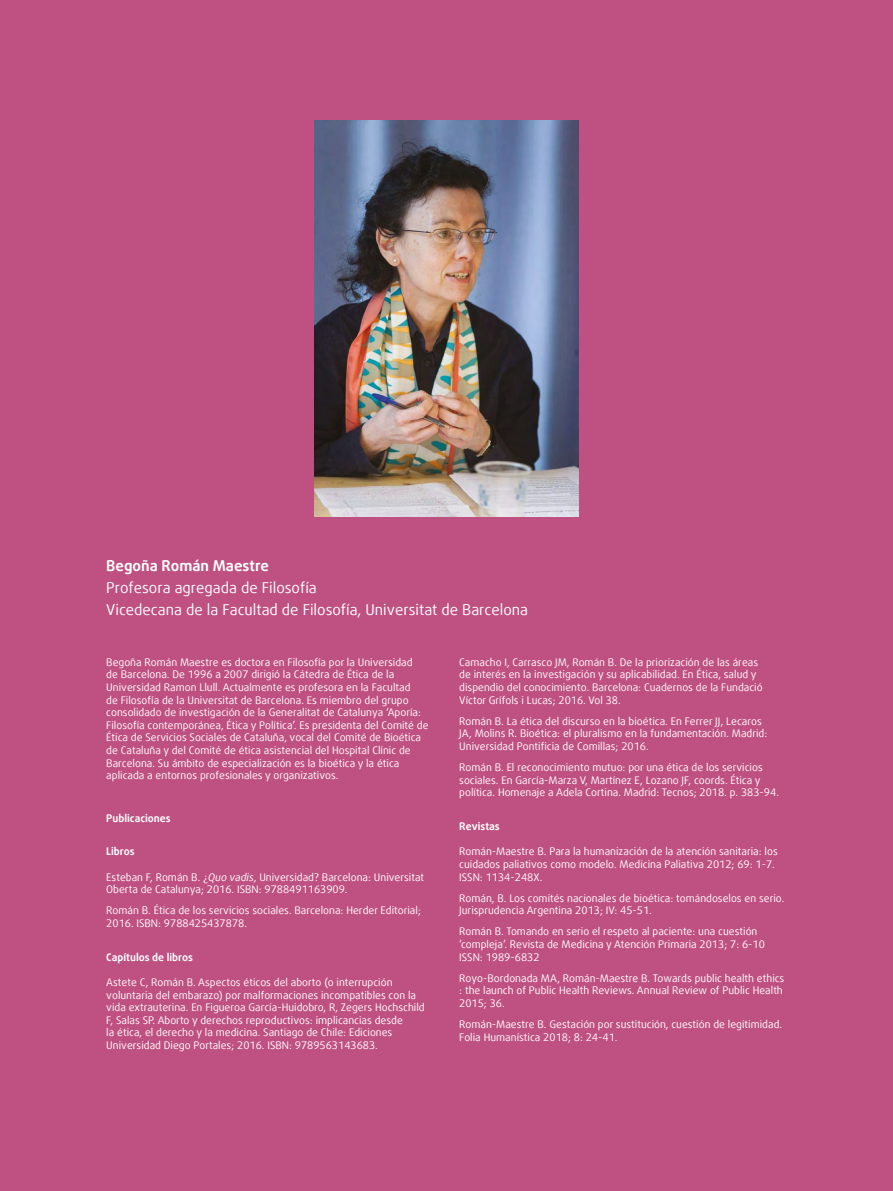
<style>
.page{position:relative;width:893px;height:1191px;background:#bf5082}
.page>*{position:absolute;margin:0;border:0;box-sizing:border-box;transform-origin:0 0}
.t1{font:15px/22.2px "Daxline Mobi Pro";color:#fff}
.t2{font:700 15px "Daxline Mobi Pro";color:#fff}
.t3{font:10.5px/12.6px "Daxline Mobi Pro";color:#fff}
.t4{font:700 10.5px "Daxline Mobi Pro";color:#fff}
.s1{font-style:italic}
</style>
<div class="page">
<img style="left:315px;top:120px;width:263px;height:396px">
<hr style="left:85px;top:85px;width:25px;height:2px;background:#fff">
<hr style="left:85px;top:94px;width:25px;height:2px;background:#fff">
<hr style="left:85px;top:102px;width:25px;height:2px;background:#fff">
<h1 class="t2" style="left:106px;top:555px;width:164px">Begoña Román Maestre</h1>
<h1 class="t1" style="left:106px;top:576px;width:423px">Profesora agregada de Filosofía<br>Vicedecana de la Facultad de Filosofía, Universitat de Barcelona</h1>
<p class="t3" style="left:106px;top:656px;width:324px">Begoña Román Maestre es doctora en Filosofía por la Universidad<br>de Barcelona. De 1996 a 2007 dirigió la Cátedra de Ética de la Universidad Ramon Llull. Actualmente es profesora en la Facultad<br>de Filosofía de la Universitat de Barcelona. Es miembro del grupo consolidado de investigación de la Generalitat de Catalunya ‘Aporía:<br>Filosofía contemporánea, Ética y Política’. Es presidenta del Comité de Ética de Servicios Sociales de Cataluña, vocal del Comité de Bioética de Cataluña y del Comité de ética asistencial del Hospital Clínic de Barcelona. Su ámbito de especialización es la bioética y la ética aplicada a entornos profesionales y organizativos.</p>
<p class="t4" style="left:106px;top:810px;width:66px">Publicaciones</p>
<p class="t4" style="left:106px;top:844px;width:30px">Libros</p>
<p class="t3" style="left:106px;top:870px;width:319px">Esteban F, Román B. ¿<span class="s1">Quo vadis</span>, Universidad? Barcelona: Universitat<br>Oberta de Catalunya; 2016. ISBN: 9788491163909.</p>
<p class="t3" style="left:106px;top:904px;width:316px">Román B. Ética de los servicios sociales. Barcelona: Herder Editorial;<br>2016. ISBN: 9788425437878.</p>
<p class="t4" style="left:106px;top:950px;width:88px">Capítulos de libros</p>
<p class="t3" style="left:106px;top:976px;width:320px">Astete C, Román B. Aspectos éticos del aborto (o interrupción voluntaria del embarazo) por malformaciones incompatibles con la vida extrauterina. En Figueroa García-Huidobro, R, Zegers Hochschild F, Salas SP. Aborto y derechos reproductivos: implicancias desde<br>la ética, el derecho y la medicina. Santiago de Chile: Ediciones Universidad Diego Portales; 2016. ISBN: 9789563143683.</p>
<p class="t3" style="left:459px;top:656px;width:305px">Camacho I, Carrasco JM, Román B. De la priorización de las áreas de interés en la investigación y su aplicabilidad. En Ética, salud y dispendio del conocimiento. Barcelona: Cuadernos de la Fundació Víctor Grífols i Lucas; 2016. Vol 38.</p>
<p class="t3" style="left:459px;top:714px;width:310px">Román B. La ética del discurso en la bioética. En Ferrer JJ, Lecaros<br>JA, Molins R. Bioética: el pluralismo en la fundamentación. Madrid:<br>Universidad Pontificia de Comillas; 2016.</p>
<p class="t3" style="left:459px;top:761px;width:321px">Román B. El reconocimiento mutuo: por una ética de los servicios sociales. En García-Marza V, Martínez E, Lozano JF, coords. Ética y política. Homenaje a Adela Cortina. Madrid: Tecnos; 2018. p. 383-94.</p>
<p class="t4" style="left:459px;top:819px;width:42px">Revistas</p>
<p class="t3" style="left:459px;top:845px;width:320px">Román-Maestre B. Para la humanización de la atención sanitaria: los cuidados paliativos como modelo. Medicina Paliativa 2012; 69: 1-7.<br>ISSN: 1134-248X.</p>
<p class="t3" style="left:459px;top:891px;width:327px">Román, B. Los comités nacionales de bioética: tomándoselos en serio.<br>Jurisprudencia Argentina 2013; IV: 45-51.</p>
<p class="t3" style="left:459px;top:925px;width:307px">Román B. Tomando en serio el respeto al paciente: una cuestión ’compleja’. Revista de Medicina y Atención Primaria 2013; 7: 6-10<br>ISSN: 1989-6832</p>
<p class="t3" style="left:459px;top:971px;width:327px">Royo-Bordonada MA, Román-Maestre B. Towards public health ethics : the launch of Public Health Reviews. Annual Review of Public Health<br>2015; 36.</p>
<p class="t3" style="left:459px;top:1018px;width:324px">Román-Maestre B. Gestación por sustitución, cuestión de legitimidad.<br>Folia Humanística 2018; 8: 24-41.</p>
</div>
